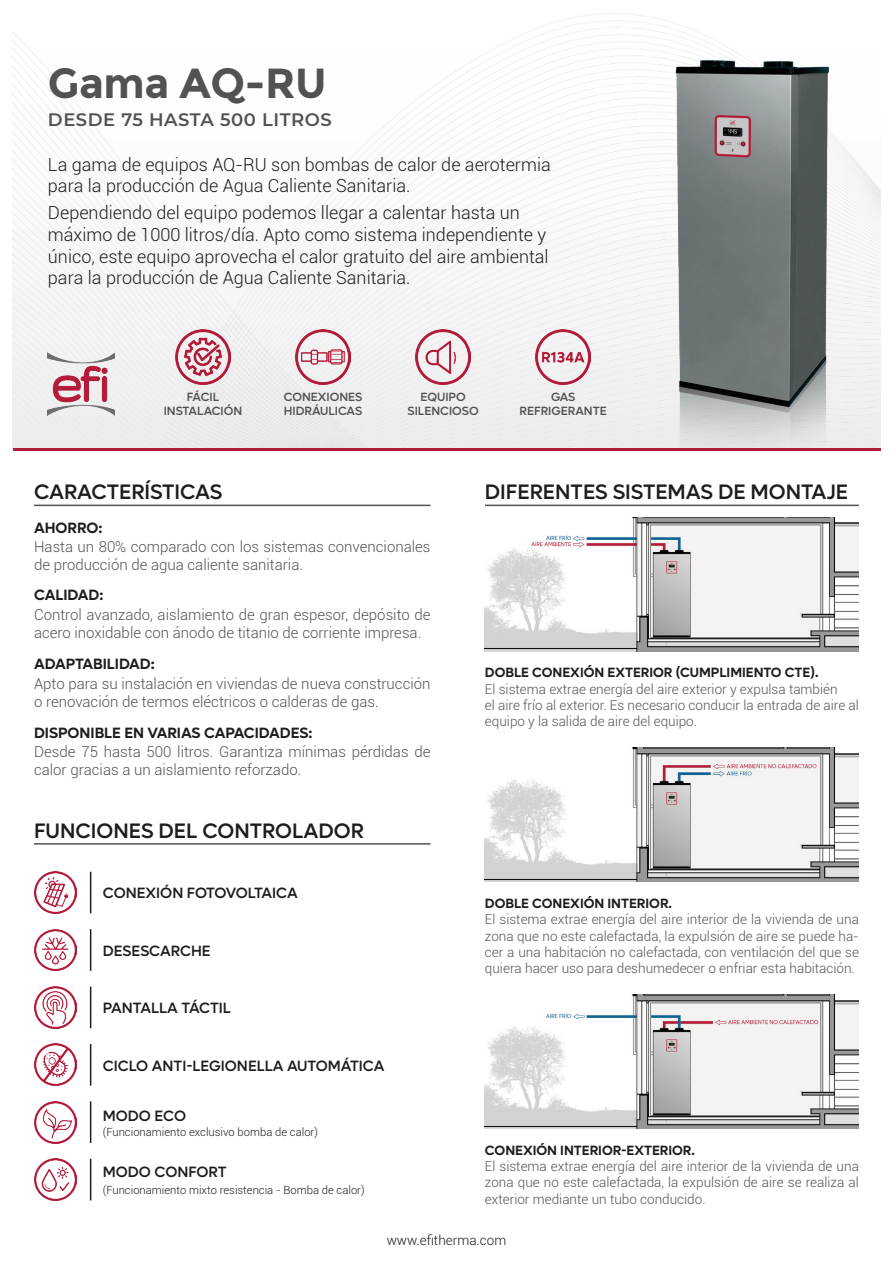
<style>
.page{position:relative;width:893px;height:1263px;background:#fff}
.page>*{position:absolute;margin:0;border:0;box-sizing:border-box;transform-origin:0 0}
.t1{font:700 42px "Montserrat";letter-spacing:-.01em;color:#535252}
.t2{font:500 21px "Lufga";color:#1d1d1b}
.t3{font:300 18px/21.6px "Roboto";color:#1d1d1b}
.t4{font:600 18px "Montserrat";letter-spacing:.03em;color:#535252}
.t5{font:300 15px/18px "Roboto";color:#535252}
.t6{font:500 15px "Lufga";color:#1d1d1b}
.t7{font:600 15px "Lufga";color:#1d1d1b}
.t8{font:300 13.5px/16.2px "Roboto";color:#535252;text-align:justify}
.t9{font:600 13.5px "Lufga";color:#1d1d1b}
.t10{font:300 13.5px "Roboto";color:#1d1d1b}
.t11{font:500 12px "Lufga";color:#535252}
.t12{font:300 11.25px "Roboto";color:#1d1d1b}
</style>
<div class="page">
<img style="left:13px;top:13px;width:611px;height:435px">
<img style="left:175px;top:329px;width:55px;height:55px">
<img style="left:295px;top:329px;width:56px;height:55px">
<img style="left:415px;top:329px;width:56px;height:55px">
<img style="left:536px;top:329px;width:55px;height:55px">
<img style="left:485px;top:517px;width:374px;height:134px">
<img style="left:485px;top:748px;width:374px;height:134px">
<img style="left:485px;top:995px;width:374px;height:133px">
<img style="left:624px;top:14px;width:256px;height:434px">
<hr style="left:13px;top:448px;width:867px;height:2px;background:#b21c39">
<hr style="left:34px;top:505px;width:396px;height:1px;background:#535252">
<hr style="left:34px;top:843px;width:396px;height:2px;background:#535252">
<hr style="left:485px;top:505px;width:374px;height:1px;background:#535252">
<hr style="left:90px;top:872px;width:1px;height:41px;background:#1d1d1b">
<hr style="left:90px;top:1044px;width:1px;height:42px;background:#1d1d1b">
<hr style="left:90px;top:929px;width:1px;height:42px;background:#1d1d1b">
<hr style="left:90px;top:1101px;width:1px;height:42px;background:#1d1d1b">
<hr style="left:90px;top:986px;width:1px;height:42px;background:#1d1d1b">
<hr style="left:90px;top:1159px;width:1px;height:41px;background:#1d1d1b">
<img style="left:34px;top:872px;width:42px;height:41px">
<img style="left:34px;top:1044px;width:42px;height:42px">
<img style="left:34px;top:929px;width:42px;height:42px">
<img style="left:34px;top:1101px;width:42px;height:42px">
<img style="left:34px;top:986px;width:42px;height:42px">
<img style="left:34px;top:1159px;width:42px;height:41px">
<img style="left:48px;top:353px;width:67px;height:63px">
<p class="t1" style="left:48px;top:58px;width:280px">Gama AQ-RU</p>
<p class="t4" style="left:48px;top:107px;width:285px">DESDE 75 HASTA 500 LITROS</p>
<p class="t3" style="left:48px;top:153px;width:504px">La gama de equipos AQ-RU son bombas de calor de aerotermia</p>
<p class="t3" style="left:48px;top:175px;width:364px">para la producción de Agua Caliente Sanitaria.</p>
<p class="t3" style="left:48px;top:202px;width:473px">Dependiendo del equipo podemos llegar a calentar hasta un</p>
<p class="t3" style="left:48px;top:223px;width:502px">máximo de 1000 litros/día. Apto como sistema independiente y único, este equipo aprovecha el calor gratuito del aire ambiental para la producción de Agua Caliente Sanitaria.</p>
<p class="t11" style="left:187px;top:390px;width:34px">FÁCIL</p>
<p class="t11" style="left:164px;top:404px;width:80px">INSTALACIÓN</p>
<p class="t11" style="left:284px;top:390px;width:80px">CONEXIONES</p>
<p class="t11" style="left:284px;top:404px;width:80px">HIDRÁULICAS</p>
<p class="t11" style="left:421px;top:390px;width:47px">EQUIPO</p>
<p class="t11" style="left:408px;top:404px;width:73px">SILENCIOSO</p>
<p class="t11" style="left:551px;top:390px;width:26px">GAS</p>
<p class="t11" style="left:520px;top:404px;width:89px">REFRIGERANTE</p>
<p class="t2" style="left:34px;top:480px;width:190px">CARACTERÍSTICAS</p>
<p class="t7" style="left:34px;top:519px;width:70px">AHORRO:</p>
<p class="t5" style="left:34px;top:538px;width:398px">Hasta un 80% comparado con los sistemas convencionales de producción de agua caliente sanitaria.</p>
<p class="t7" style="left:34px;top:586px;width:71px">CALIDAD:</p>
<p class="t5" style="left:34px;top:605px;width:398px">Control avanzado, aislamiento de gran espesor, depósito de acero inoxidable con ánodo de titanio de corriente impresa.</p>
<p class="t2" style="left:485px;top:480px;width:365px">DIFERENTES SISTEMAS DE MONTAJE</p>
<p class="t7" style="left:34px;top:655px;width:122px">ADAPTABILIDAD:</p>
<p class="t5" style="left:34px;top:674px;width:398px">Apto para su instalación en viviendas de nueva construcción o renovación de termos eléctricos o calderas de gas.</p>
<p class="t7" style="left:34px;top:724px;width:280px">DISPONIBLE EN VARIAS CAPACIDADES:</p>
<p class="t5" style="left:34px;top:742px;width:398px">Desde 75 hasta 500 litros. Garantiza mínimas pérdidas de calor gracias a un aislamiento reforzado.</p>
<p class="t2" style="left:34px;top:818px;width:331px">FUNCIONES DEL CONTROLADOR</p>
<p class="t6" style="left:103px;top:884px;width:196px">CONEXIÓN FOTOVOLTAICA</p>
<p class="t6" style="left:103px;top:942px;width:109px">DESESCARCHE</p>
<p class="t6" style="left:103px;top:999px;width:130px">PANTALLA TÁCTIL</p>
<p class="t6" style="left:103px;top:1057px;width:283px">CICLO ANTI-LEGIONELLA AUTOMÁTICA</p>
<p class="t6" style="left:103px;top:1107px;width:85px">MODO ECO</p>
<p class="t12" style="left:103px;top:1124px;width:217px">(Funcionamiento exclusivo bomba de calor)</p>
<p class="t9" style="left:485px;top:665px;width:335px">DOBLE CONEXIÓN EXTERIOR (CUMPLIMIENTO CTE).</p>
<p class="t8" style="left:485px;top:680px;width:354px">El sistema extrae energía del aire exterior y expulsa también</p>
<p class="t8" style="left:485px;top:696px;width:375px">el aire frío al exterior. Es necesario conducir la entrada de aire al equipo y la salida de aire del equipo.</p>
<p class="t9" style="left:485px;top:895px;width:189px">DOBLE CONEXIÓN INTERIOR.</p>
<p class="t8" style="left:485px;top:911px;width:375px">El sistema extrae energía del aire interior de la vivienda de una zona que no este calefactada, la expulsión de aire se puede ha&shy;cer a una habitación no calefactada, con ventilación del que se quiera hacer uso para deshumedecer o enfriar esta habitación.</p>
<p class="t6" style="left:103px;top:1163px;width:125px">MODO CONFORT</p>
<p class="t12" style="left:103px;top:1182px;width:263px">(Funcionamiento mixto resistencia - Bomba de calor)</p>
<p class="t9" style="left:485px;top:1142px;width:212px">CONEXIÓN INTERIOR-EXTERIOR.</p>
<p class="t8" style="left:485px;top:1158px;width:375px">El sistema extrae energía del aire interior de la vivienda de una zona que no este calefactada, la expulsión de aire se realiza al exterior mediante un tubo conducido.</p>
<p class="t10" style="left:387px;top:1231px;width:121px">www.efitherma.com</p>
</div>
